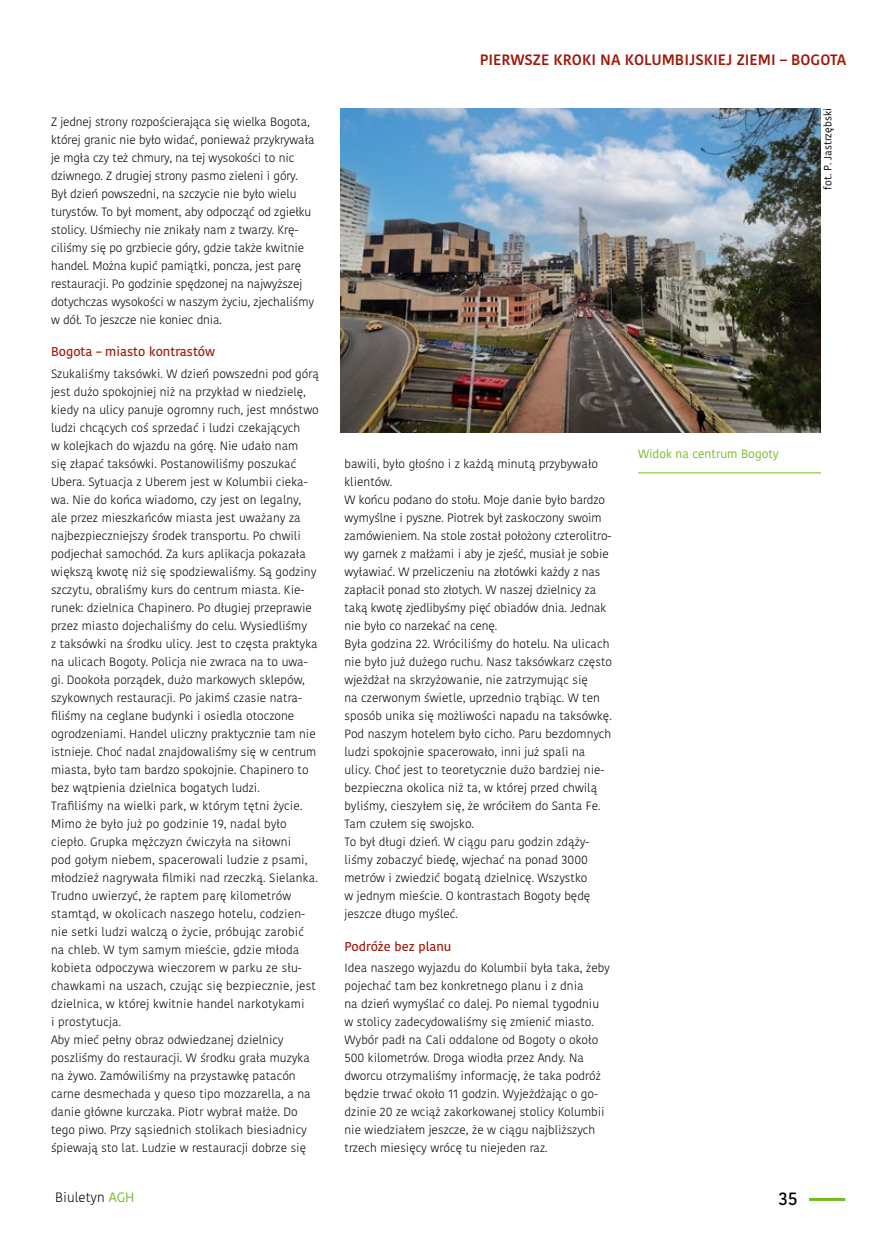
<style>
.page{position:relative;width:872px;height:1242px;background:#fff}
.page>*{position:absolute;margin:0;border:0;box-sizing:border-box;transform-origin:0 0}
.t1{font:500 18px "Kohinoor Bangla";color:#000}
.t2{font:600 15px "Kohinoor Bangla";color:#a0190b}
.t3{font:300 13.5px "Kohinoor Bangla";color:#000}
.srodtytul{font:500 12.75px "Kohinoor Bangla";color:#a0190b}
.text{font:300 12px/18px "Kohinoor Bangla";color:#000}
.zdjecie{font:12px "Kohinoor Bangla";color:#74bb23}
.auor_zdjecia{font:10.5px "Kohinoor Bangla";color:#000}
.s1{font-weight:400;color:#74bb23}
</style>
<div class="page">
<hr style="left:809px;top:1198px;width:36px;height:3px;background:#74bb23">
<img style="left:340px;top:108px;width:481px;height:324px">
<hr style="left:638px;top:472px;width:183px;height:1px;background:#74bb23">
<p class="text" style="left:51px;top:113px;width:265px">Z jednej strony rozpościerająca się wielka Bogota, której granic nie było widać, ponieważ przykrywała je mgła czy też chmury, na tej wysokości to nic dziwnego. Z drugiej strony pasmo zieleni i góry.<br>Był dzień powszedni, na szczycie nie było wielu turystów. To był moment, aby odpocząć od zgiełku stolicy. Uśmiechy nie znikały nam z twarzy. Krę&shy;ciliśmy się po grzbiecie góry, gdzie także kwitnie handel. Można kupić pamiątki, poncza, jest parę restauracji. Po godzinie spędzonej na najwyższej dotychczas wysokości w naszym życiu, zjechaliśmy w dół. To jeszcze nie koniec dnia.</p>
<p class="srodtytul" style="left:51px;top:342px;width:165px">Bogota – miasto kontrastów</p>
<p class="text" style="left:51px;top:365px;width:269px">Szukaliśmy taksówki. W dzień powszedni pod górą jest dużo spokojniej niż na przykład w niedzielę, kiedy na ulicy panuje ogromny ruch, jest mnóstwo ludzi chcących coś sprzedać i ludzi czekających<br>w kolejkach do wjazdu na górę. Nie udało nam<br>się złapać taksówki. Postanowiliśmy poszukać Ubera. Sytuacja z Uberem jest w Kolumbii cieka&shy;wa. Nie do końca wiadomo, czy jest on legalny, ale przez mieszkańców miasta jest uważany za najbezpieczniejszy środek transportu. Po chwili podjechał samochód. Za kurs aplikacja pokazała większą kwotę niż się spodziewaliśmy. Są godziny szczytu, obraliśmy kurs do centrum miasta. Kie&shy;runek: dzielnica Chapinero. Po długiej przeprawie przez miasto dojechaliśmy do celu. Wysiedliśmy<br>z taksówki na środku ulicy. Jest to częsta praktyka na ulicach Bogoty. Policja nie zwraca na to uwa&shy;gi. Dookoła porządek, dużo markowych sklepów, szykownych restauracji. Po jakimś czasie natra&shy;filiśmy na ceglane budynki i osiedla otoczone ogrodzeniami. Handel uliczny praktycznie tam nie istnieje. Choć nadal znajdowaliśmy się w centrum miasta, było tam bardzo spokojnie. Chapinero to bez wątpienia dzielnica bogatych ludzi.</p>
<p class="text" style="left:51px;top:797px;width:268px">Trafiliśmy na wielki park, w którym tętni życie.<br>Mimo że było już po godzinie 19, nadal było ciepło. Grupka mężczyzn ćwiczyła na siłowni<br>pod gołym niebem, spacerowali ludzie z psami, młodzież nagrywała filmiki nad rzeczką. Sielanka.<br>Trudno uwierzyć, że raptem parę kilometrów stamtąd, w okolicach naszego hotelu, codzien&shy;nie setki ludzi walczą o życie, próbując zarobić na chleb. W tym samym mieście, gdzie młoda kobieta odpoczywa wieczorem w parku ze słu&shy;chawkami na uszach, czując się bezpiecznie, jest dzielnica, w której kwitnie handel narkotykami<br>i prostytucja.</p>
<p class="text" style="left:51px;top:1031px;width:261px">Aby mieć pełny obraz odwiedzanej dzielnicy poszliśmy do restauracji. W środku grała muzyka na żywo. Zamówiliśmy na przystawkę patacón carne desmechada y queso tipo mozzarella, a na danie główne kurczaka. Piotr wybrał małże. Do tego piwo. Przy sąsiednich stolikach biesiadnicy śpiewają sto lat. Ludzie w restauracji dobrze się</p>
<p class="t2" style="left:480px;top:47px;width:10px">PIERWSZE</p>
<p class="t2" style="left:553px;top:47px;width:108px">KRO KI NA KOLUMBIJS</p>
<p class="t2" style="left:704px;top:47px;width:42px">KIEJ ZIEMI</p>
<p class="t2" style="left:780px;top:47px;width:31px">– BOGOTA</p>
<p class="auor_zdjecia" style="left:819px;top:190px;width:83px;rotate:-90deg">fot. P. Jastrzębski</p>
<p class="text" style="left:344px;top:455px;width:255px">bawili, było głośno i z każdą minutą przybywało klientów.</p>
<p class="text" style="left:344px;top:491px;width:268px">W końcu podano do stołu. Moje danie było bardzo wymyślne i pyszne. Piotrek był zaskoczony swoim zamówieniem. Na stole został położony czterolitro&shy;wy garnek z małżami i aby je zjeść, musiał je sobie wyławiać. W przeliczeniu na złotówki każdy z nas zapłacił ponad sto złotych. W naszej dzielnicy za taką kwotę zjedlibyśmy pięć obiadów dnia. Jednak nie było co narzekać na cenę.</p>
<p class="text" style="left:344px;top:635px;width:269px">Była godzina 22. Wróciliśmy do hotelu. Na ulicach nie było już dużego ruchu. Nasz taksówkarz często wjeżdżał na skrzyżowanie, nie zatrzymując się<br>na czerwonym świetle, uprzednio trąbiąc. W ten sposób unika się możliwości napadu na taksówkę.<br>Pod naszym hotelem było cicho. Paru bezdomnych ludzi spokojnie spacerowało, inni już spali na ulicy. Choć jest to teoretycznie dużo bardziej nie&shy;bezpieczna okolica niż ta, w której przed chwilą byliśmy, cieszyłem się, że wróciłem do Santa Fe.<br>Tam czułem się swojsko.</p>
<p class="text" style="left:344px;top:833px;width:247px">To był długi dzień. W ciągu paru godzin zdąży&shy;liśmy zobaczyć biedę, wjechać na ponad 3000 metrów i zwiedzić bogatą dzielnicę. Wszystko w jednym mieście. O kontrastach Bogoty będę jeszcze długo myśleć.</p>
<p class="srodtytul" style="left:344px;top:936px;width:108px">Podróże bez planu</p>
<p class="text" style="left:344px;top:959px;width:267px">Idea naszego wyjazdu do Kolumbii była taka, żeby pojechać tam bez konkretnego planu i z dnia<br>na dzień wymyślać co dalej. Po niemal tygodniu w stolicy zadecydowaliśmy się zmienić miasto.<br>Wybór padł na Cali oddalone od Bogoty o około 500 kilometrów. Droga wiodła przez Andy. Na dworcu otrzymaliśmy informację, że taka podróż będzie trwać około 11 godzin. Wyjeżdżając o go&shy;dzinie 20 ze wciąż zakorkowanej stolicy Kolumbii nie wiedziałem jeszcze, że w ciągu najbliższych trzech miesięcy wrócę tu niejeden raz.</p>
<p class="zdjecie" style="left:638px;top:444px;width:142px">Widok na centrum Bogoty</p>
<p class="t3" style="left:55px;top:1187px;width:81px">Biuletyn <span class="s1">AGH</span></p>
<h1 class="t1" style="left:778px;top:1184px;width:21px">35</h1>
</div>
